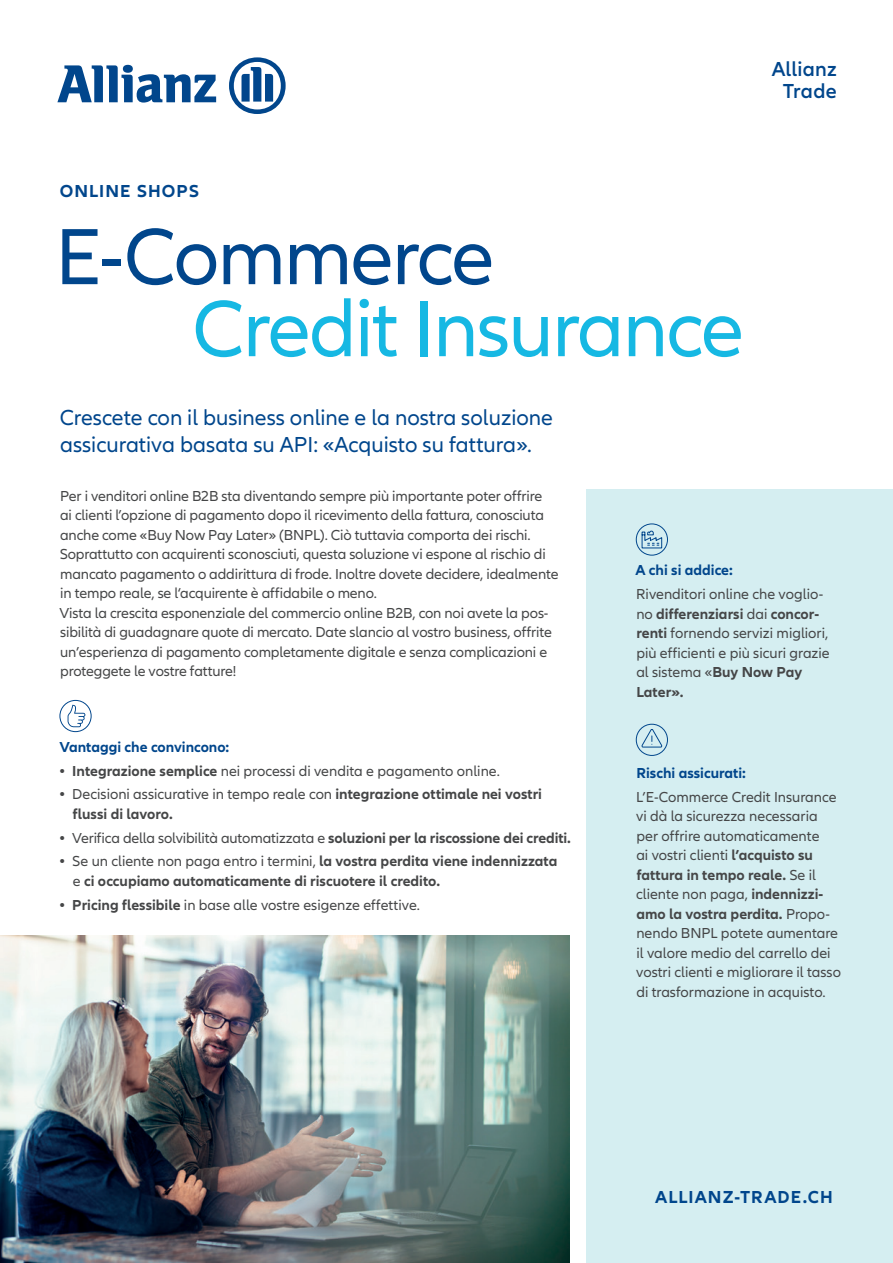
<style>
.page{position:relative;width:893px;height:1263px;background:#fff}
.page>*{position:absolute;margin:0;border:0;box-sizing:border-box;transform-origin:0 0}
.t1{font:82.5px "Allianz Neo";letter-spacing:-.02em;color:#16b8e3}
.t2{font:82.5px "Allianz Neo";letter-spacing:-.02em;color:#01468c}
.t3{font:22.5px/27px "Allianz Neo";color:#01468c}
.t4{font:600 21px/22.5px "Allianz Neo";letter-spacing:.01em;color:#01468c;text-align:center}
.t5{font:700 18px "Allianz Neo";letter-spacing:.06em;color:#01468c}
.t6{font:15px/19.5px "Allianz Neo";letter-spacing:-.01em;color:#454647}
.t7{font:700 15px/19.5px "Allianz Neo";color:#454647}
.t8{font:700 15px "Allianz Neo";color:#01468c}
.s1{font-weight:700}
.s2{font-weight:400}
</style>
<div class="page">
<div style="left:587px;top:489px;width:306px;height:774px;background:#d5eef1"></div>
<div style="left:59px;top:700px;width:33px;height:32px;border:1px solid #01468c;border-radius:50%"></div>
<svg style="left:68px;top:705px;width:17px;height:22px"></svg>
<div style="left:636px;top:523px;width:32px;height:33px;border:1px solid #01468c;border-radius:50%"></div>
<svg style="left:641px;top:530px;width:22px;height:19px"></svg>
<div style="left:636px;top:724px;width:32px;height:32px;border:1px solid #01468c;border-radius:50%"></div>
<svg style="left:641px;top:729px;width:22px;height:19px"></svg>
<img style="left:0;top:935px;width:570px;height:328px">
<svg style="left:57px;top:65px;width:159px;height:38px"></svg>
<svg style="left:229px;top:57px;width:57px;height:57px"></svg>
<h3 class="t4" style="left:772px;top:58px;width:67px">Allianz<br>Trade</h3>
<p class="t5" style="left:60px;top:180px;width:141px">ONLINE SHOPS</p>
<h1 class="t2" style="left:55px;top:210px;width:441px">E-Commerce</h1>
<h1 class="t1" style="left:192px;top:282px;width:553px">Credit Insurance</h1>
<h2 class="t3" style="left:60px;top:405px;width:495px">Crescete con il business online e la nostra soluzione assicurativa basata su API: «Acquisto su fattura».</h2>
<p class="t6" style="left:60px;top:487px;width:501px">Per i venditori online B2B sta diventando sempre più importante poter offrire<br>ai clienti l’opzione di pagamento dopo il ricevimento della fattura, conosciuta anche come «Buy Now Pay Later» (BNPL). Ciò tuttavia comporta dei rischi.<br>Soprattutto con acquirenti sconosciuti, questa soluzione vi espone al rischio di mancato pagamento o addirittura di frode. Inoltre dovete decidere, idealmente in tempo reale, se l‘acquirente è affidabile o meno.<br>Vista la crescita esponenziale del commercio online B2B, con noi avete la pos&shy;sibilità di guadagnare quote di mercato. Date slancio al vostro business, offrite un’esperienza di pagamento completamente digitale e senza complicazioni e proteggete le vostre fatture!</p>
<p class="t8" style="left:60px;top:738px;width:171px">Vantaggi che convincono:</p>
<p class="t6" style="left:59px;top:761px;width:442px"><span class="s1">• Integrazione semplice</span> nei processi di vendita e pagamento online.</p>
<p class="t7" style="left:73px;top:785px;width:471px;text-indent:-14px">• <span class="s2">Decisioni assicurative in tempo reale con</span> integrazione ottimale nei vostri flussi di lavoro.</p>
<p class="t6" style="left:59px;top:828px;width:513px"><span class="s1">•</span> Verifica della solvibilità automatizzata e <span class="s1">soluzioni per la riscossione dei crediti.</span></p>
<p class="t7" style="left:73px;top:852px;width:486px;text-indent:-14px">• <span class="s2">Se un cliente non paga entro i termini,</span> la vostra perdita viene indennizzata <span class="s2">e</span> ci occupiamo automaticamente di riscuotere il credito.</p>
<p class="t6" style="left:59px;top:895px;width:362px"><span class="s1">• Pricing flessibile</span> in base alle vostre esigenze effettive.</p>
<p class="t8" style="left:635px;top:562px;width:99px">A chi si addice:</p>
<p class="t6" style="left:636px;top:585px;width:195px">Rivenditori online che voglio&shy;no <span class="s1">differenziarsi</span> dai <span class="s1">concor&shy;renti</span> fornendo servizi migliori, più efficienti e più sicuri grazie al sistema «<span class="s1">Buy Now Pay<br>Later».</span></p>
<p class="t8" style="left:636px;top:764px;width:111px">Rischi assicurati:</p>
<p class="t6" style="left:636px;top:787px;width:206px">L’E-Commerce Credit Insurance vi dà la sicurezza necessaria per offrire automaticamente<br>ai vostri clienti <span class="s1">l’acquisto su fattura in tempo reale.</span> Se il cliente non paga, <span class="s1">indennizzi&shy;amo la vostra perdita.</span> Propo&shy;nendo BNPL potete aumentare il valore medio del carrello dei vostri clienti e migliorare il tasso di trasformazione in acquisto.</p>
<p class="t5" style="left:655px;top:1187px;width:179px">ALLIANZ-TRADE.CH</p>
</div>
